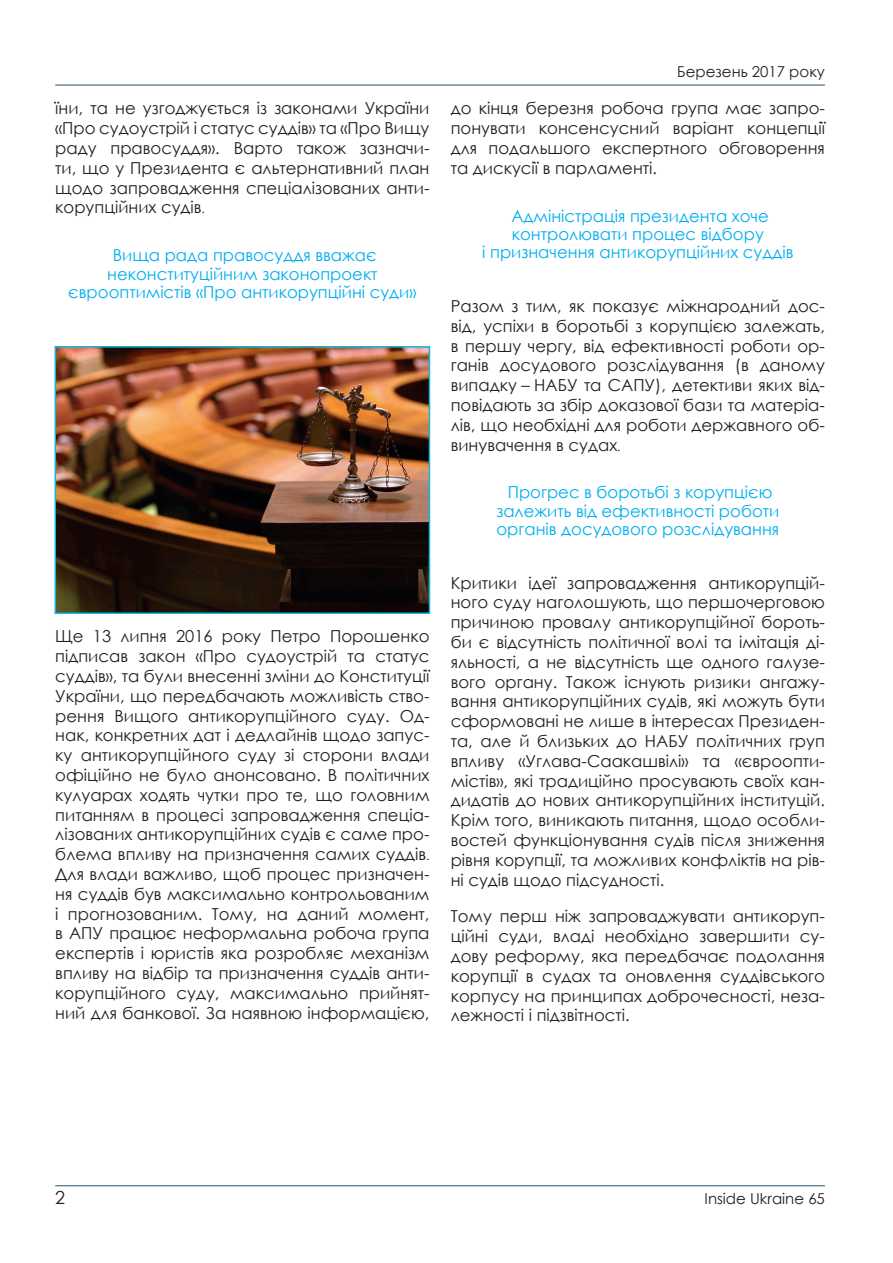
<style>
.page{position:relative;width:893px;height:1263px;background:#fff}
.page>*{position:absolute;margin:0;border:0;box-sizing:border-box;transform-origin:0 0}
.t1{font:18px "Century Gothic";color:#231f20}
.t2{font:16.5px/19.8px "Century Gothic";color:#231f20;text-align:justify}
.t3{font:16.5px/18.1px "Century Gothic";color:#00aeef;text-align:center}
.t4{font:15px "Century Gothic";color:#231f20}
.s1{font-size:12px}
</style>
<div class="page">
<hr style="left:55px;top:85px;width:770px;height:1px;background:#24516e">
<hr style="left:55px;top:1185px;width:770px;height:1px;background:#24516e">
<img style="left:58px;top:349px;width:369px;height:262px">
<div style="left:55px;top:346px;width:375px;height:268px;border:2px solid #11b8df"></div>
<p class="t2" style="left:55px;top:98px;width:376px">їни, та не узгоджується із законами України «Про судоустрій і статус суддів» та «Про Вищу раду правосуддя». Варто також зазначи&shy;ти, що у Президента є альтернативний план щодо запровадження спеціалізованих анти&shy;корупційних судів<span class="s1">.</span></p>
<p class="t3" style="left:68px;top:246px;width:350px">Вища рада правосуддя вважає неконституційним законопроект єврооптимістів «Про антикорупційні суди»</p>
<p class="t2" style="left:55px;top:626px;width:376px">Ще 13 липня 2016 року Петро Порошенко підписав закон «Про судоустрій та статус суддів», та були внесенні зміни до Конституції України, що передбачають можливість ство&shy;рення Вищого антикорупційного суду. Од&shy;нак, конкретних дат і дедлайнів щодо запус&shy;ку антикорупційного суду зі сторони влади офіційно не було анонсовано. В політичних кулуарах ходять чутки про те, що головним питанням в процесі запровадження спеціа&shy;лізованих антикорупційних судів є саме про&shy;блема впливу на призначення самих суддів<span class="s1">.<br></span>Для влади важливо, щоб процес призначен&shy;ня суддів був максимально контрольованим і прогнозованим. Тому, на даний момент, в АПУ працює неформальна робоча група експертів і юристів яка розробляє механізм впливу на відбір та призначення суддів анти&shy;корупційного суду, максимально прийнят&shy;ний для банкової. За наявною інформацією,</p>
<p class="t4" style="left:677px;top:61px;width:149px">Березень 2017 року</p>
<p class="t2" style="left:451px;top:98px;width:376px">до кінця березня робоча група має запро&shy;понувати консенсусний варіант концепції для подальшого експертного обговорення та дискусії в парламенті.</p>
<p class="t3" style="left:482px;top:206px;width:313px">Адміністрація президента хоче контролювати процес відбору<br>і призначення антикорупційних суддів</p>
<p class="t2" style="left:451px;top:296px;width:376px">Разом з тим, як показує міжнародний дос&shy;від, успіхи в боротьбі з корупцією залежать, в першу чергу, від ефективності роботи ор&shy;ганів досудового розслідування (в даному випадку – НАБУ та САПУ), детективи яких від&shy;повідають за збір доказової бази та матеріа&shy;лів, що необхідні для роботи державного об&shy;винувачення в судах<span class="s1">.</span></p>
<p class="t3" style="left:496px;top:483px;width:284px">Прогрес в боротьбі з корупцією залежить від ефективності роботи органів досудового розслідування</p>
<p class="t2" style="left:451px;top:572px;width:376px">Критики ідеї запровадження антикорупцій&shy;ного суду наголошують, що першочерговою причиною провалу антикорупційної бороть&shy;би є відсутність політичної волі та імітація ді&shy;яльності, а не відсутність ще одного галузе&shy;вого органу. Також існують ризики ангажу&shy;вання антикорупційних судів, які можуть бути сформовані не лише в інтересах Президен&shy;та, але й близьких до НАБУ політичних груп впливу «Углава-Саакашвілі» та «євроопти&shy;містів», які традиційно просувають своїх кан&shy;дидатів до нових антикорупційних інституцій.<br>Крім того, виникають питання, щодо особли&shy;востей функціонування судів після зниження рівня корупції, та можливих конфліктів на рів&shy;ні судів щодо підсудності.</p>
<p class="t2" style="left:451px;top:906px;width:376px">Тому перш ніж запроваджувати антикоруп&shy;ційні суди, владі необхідно завершити су&shy;дову реформу, яка передбачає подолання корупції в судах та оновлення суддівського корпусу на принципах доброчесності, неза&shy;лежності і підзвітності.</p>
<p class="t1" style="left:55px;top:1185px;width:11px">2</p>
<p class="t4" style="left:705px;top:1188px;width:122px">Inside Ukraine 65</p>
</div>
